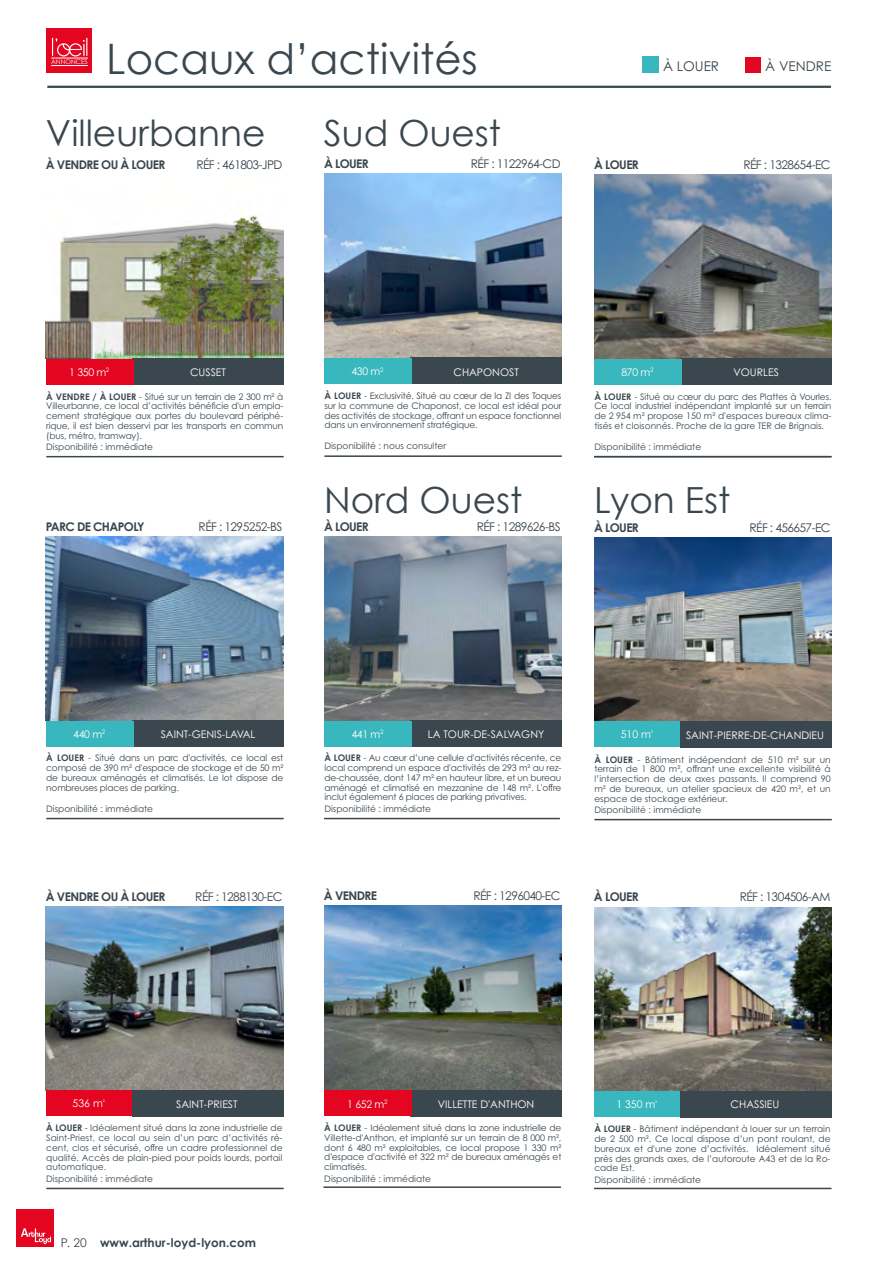
<style>
.page{position:relative;width:893px;height:1263px;background:#fff}
.page>*{position:absolute;margin:0;border:0;box-sizing:border-box;transform-origin:0 0}
.t1{font:42px "Century Gothic";color:#3b474f}
.t2{font:36px "Century Gothic";color:#3b474f}
.t3{font:13.5px "Century Gothic Pro";color:#3b474f}
.t4{font:12px "Century Gothic Pro";letter-spacing:-.05em;color:#3b474f}
.t5{font:700 12px "Century Gothic Pro";letter-spacing:-.05em;color:#3b474f}
.t6{font:700 12px "Century Gothic";color:#3b474f}
.t7{font:10.5px "Century Gothic Pro";color:#fff}
.t8{font:9px/9.8px "Century Gothic Pro";color:#3b474f;text-align:justify}
.t9{font:6.45px "Century Gothic";color:#fff}
.t10{font:6.15px "Century Gothic Pro";color:#fff}
.s1{font-family:"Century Gothic";font-weight:700}
.s2{font-weight:400}
</style>
<div class="page">
<div style="left:16px;top:1209px;width:38px;height:38px;background:#e40521"></div>
<svg style="left:21px;top:1228px;width:30px;height:16px"></svg>
<div style="left:46px;top:28px;width:46px;height:45px;background:#e40521"></div>
<svg style="left:52px;top:38px;width:35px;height:19px"></svg>
<hr style="left:51px;top:58px;width:37px;height:1px;background:#fff">
<hr style="left:51px;top:65px;width:37px;height:1px;background:#fff">
<hr style="left:47px;top:86px;width:784px;height:2px;background:#3b474f">
<div style="left:745px;top:57px;width:16px;height:16px;background:#e40521"></div>
<div style="left:642px;top:56px;width:17px;height:17px;background:#38b8be"></div>
<img style="left:46px;top:906px;width:237px;height:184px">
<div style="left:132px;top:1090px;width:151px;height:26px;background:#3b474f"></div>
<div style="left:46px;top:1090px;width:86px;height:26px;background:#e40521"></div>
<hr style="left:46px;top:1188px;width:238px;height:1px;background:#3b474f">
<img style="left:594px;top:537px;width:237px;height:184px">
<div style="left:680px;top:721px;width:151px;height:26px;background:#3b474f"></div>
<div style="left:594px;top:721px;width:86px;height:26px;background:#38b8be"></div>
<hr style="left:594px;top:819px;width:238px;height:1px;background:#3b474f">
<img style="left:46px;top:214px;width:237px;height:144px">
<div style="left:132px;top:358px;width:151px;height:26px;background:#3b474f"></div>
<hr style="left:46px;top:456px;width:238px;height:1px;background:#3b474f">
<div style="left:46px;top:359px;width:88px;height:26px;background:#e40521"></div>
<img style="left:324px;top:174px;width:237px;height:184px">
<div style="left:410px;top:358px;width:151px;height:26px;background:#3b474f"></div>
<hr style="left:324px;top:455px;width:238px;height:2px;background:#3b474f">
<div style="left:324px;top:358px;width:88px;height:26px;background:#38b8be"></div>
<img style="left:594px;top:174px;width:237px;height:184px">
<div style="left:680px;top:358px;width:151px;height:26px;background:#3b474f"></div>
<hr style="left:594px;top:456px;width:238px;height:1px;background:#3b474f">
<div style="left:594px;top:359px;width:88px;height:26px;background:#38b8be"></div>
<img style="left:46px;top:536px;width:237px;height:184px">
<div style="left:132px;top:720px;width:151px;height:26px;background:#3b474f"></div>
<hr style="left:46px;top:818px;width:238px;height:1px;background:#3b474f">
<div style="left:46px;top:720px;width:88px;height:26px;background:#38b8be"></div>
<hr style="left:324px;top:818px;width:236px;height:1px;background:#3b474f">
<img style="left:324px;top:536px;width:237px;height:184px">
<div style="left:410px;top:720px;width:151px;height:26px;background:#3b474f"></div>
<div style="left:324px;top:720px;width:88px;height:26px;background:#38b8be"></div>
<hr style="left:594px;top:1188px;width:237px;height:1px;background:#3b474f">
<img style="left:594px;top:907px;width:237px;height:184px">
<div style="left:680px;top:1091px;width:151px;height:26px;background:#3b474f"></div>
<div style="left:594px;top:1091px;width:86px;height:26px;background:#38b8be"></div>
<img style="left:324px;top:906px;width:237px;height:184px">
<div style="left:410px;top:1090px;width:151px;height:26px;background:#3b474f"></div>
<div style="left:324px;top:1090px;width:88px;height:26px;background:#e40521"></div>
<hr style="left:323px;top:1186px;width:238px;height:2px;background:#3b474f">
<p class="t9" style="left:51px;top:58px;width:38px">ANNONCES</p>
<h1 class="t1" style="left:106px;top:33px;width:373px">Locaux d’activités</h1>
<h2 class="t2" style="left:46px;top:111px;width:221px">Villeurbanne</h2>
<h3 class="t5" style="left:46px;top:157px;width:121px">À VENDRE OU À LOUER</h3>
<h3 class="t4" style="left:196px;top:157px;width:88px">RÉF : 461803-JPD</h3>
<h2 class="t2" style="left:324px;top:111px;width:179px">Sud Ouest</h2>
<h3 class="t5" style="left:324px;top:156px;width:46px">À LOUER</h3>
<h3 class="t4" style="left:471px;top:157px;width:91px">RÉF : 1122964-CD</h3>
<h3 class="t3" style="left:663px;top:57px;width:57px">À LOUER</h3>
<h3 class="t3" style="left:765px;top:57px;width:67px">À VENDRE</h3>
<h3 class="t5" style="left:594px;top:157px;width:46px">À LOUER</h3>
<h3 class="t4" style="left:743px;top:157px;width:89px">RÉF : 1328654-EC</h3>
<p class="t10" style="left:106px;top:366px;width:5px">2</p>
<p class="t7" style="left:69px;top:366px;width:39px">1 350 m</p>
<p class="t7" style="left:190px;top:366px;width:37px">CUSSET</p>
<p class="t7" style="left:351px;top:365px;width:34px">430 m<sup>2</sup></p>
<p class="t7" style="left:453px;top:366px;width:67px">CHAPONOST</p>
<p class="t10" style="left:650px;top:366px;width:5px">2</p>
<p class="t7" style="left:621px;top:366px;width:30px">870 m</p>
<p class="t7" style="left:733px;top:366px;width:47px">VOURLES</p>
<p class="t8" style="left:46px;top:391px;width:239px"><span class="s1">À VENDRE / À LOUER</span> - Situé sur un terrain de 2 300 m² à Villeurbanne, ce local d’activités bénéficie d'un empla&shy;cement stratégique aux portes du boulevard périphé&shy;rique, il est bien desservi par les transports en commun (bus, métro, tramway).</p>
<p class="t8" style="left:46px;top:442px;width:108px">Disponibilité : immédiate</p>
<p class="t8" style="left:324px;top:391px;width:239px"><span class="s1">À LOUER</span> - Exclusivité. Situé au cœur de la ZI des Toques sur la commune de Chaponost, ce local est idéal pour des activités de stockage, offrant un espace fonctionnel dans un environnement stratégique.</p>
<p class="t8" style="left:324px;top:440px;width:123px">Disponibilité : nous consulter</p>
<p class="t8" style="left:594px;top:391px;width:239px"><span class="s1">À LOUER</span> - Situé au cœur du parc des Plattes à Vourles.<br>Ce local industriel indépendant implanté sur un terrain de 2 954 m² propose 150 m² d'espaces bureaux clima&shy;tisés et cloisonnés. Proche de la gare TER de Brignais.</p>
<p class="t8" style="left:594px;top:442px;width:108px">Disponibilité : immédiate</p>
<h3 class="t5" style="left:46px;top:519px;width:100px">PARC DE CHAPOLY</h3>
<h3 class="t4" style="left:199px;top:519px;width:85px">RÉF : 1295252-BS</h3>
<h2 class="t2" style="left:324px;top:478px;width:200px">Nord Ouest</h2>
<h3 class="t5" style="left:324px;top:519px;width:46px">À LOUER</h3>
<h3 class="t4" style="left:477px;top:519px;width:85px">RÉF : 1289626-BS</h3>
<h2 class="t2" style="left:594px;top:478px;width:138px">Lyon Est</h2>
<h3 class="t5" style="left:594px;top:520px;width:46px">À LOUER</h3>
<h3 class="t4" style="left:749px;top:520px;width:83px">RÉF : 456657-EC</h3>
<p class="t10" style="left:102px;top:728px;width:5px">2</p>
<p class="t7" style="left:73px;top:728px;width:30px">440 m</p>
<p class="t7" style="left:161px;top:728px;width:96px">SAINT-GENIS-LAVAL</p>
<p class="t10" style="left:380px;top:728px;width:5px">2</p>
<p class="t7" style="left:351px;top:728px;width:30px">441 m</p>
<p class="t7" style="left:428px;top:728px;width:118px">LA TOUR-DE-SALVAGNY</p>
<p class="t7" style="left:621px;top:728px;width:34px">510 m<sup>²</sup></p>
<p class="t7" style="left:686px;top:728px;width:140px">SAINT-PIERRE-DE-CHANDIEU</p>
<p class="t8" style="left:46px;top:753px;width:239px"><span class="s1">À LOUER</span> - Situé dans un parc d'activités, ce local est composé de 390 m² d'espace de stockage et de 50 m² de bureaux aménagés et climatisés. Le lot dispose de nombreuses places de parking.</p>
<p class="t8" style="left:46px;top:804px;width:108px">Disponibilité : immédiate</p>
<p class="t8" style="left:324px;top:753px;width:239px"><span class="s1">À LOUER</span> - Au cœur d’une cellule d'activités récente, ce local comprend un espace d'activités de 293 m² au rez&shy;de-chaussée, dont 147 m² en hauteur libre, et un bureau aménagé et climatisé en mezzanine de 148 m². L'offre inclut également 6 places de parking privatives.</p>
<p class="t8" style="left:324px;top:804px;width:108px">Disponibilité : immédiate</p>
<p class="t8" style="left:594px;top:754px;width:238px"><span class="s1">À LOUER</span> - Bâtiment indépendant de 510 m² sur un terrain de 1 800 m², offrant une excellente visibilité à l’intersection de deux axes passants. Il comprend 90 m² de bureaux, un atelier spacieux de 420 m², et un espace de stockage extérieur.</p>
<p class="t8" style="left:594px;top:805px;width:108px">Disponibilité : immédiate</p>
<h3 class="t5" style="left:46px;top:889px;width:121px">À VENDRE OU À LOUER</h3>
<h3 class="t4" style="left:195px;top:889px;width:89px">RÉF : 1288130-EC</h3>
<h3 class="t5" style="left:324px;top:888px;width:55px">À VENDRE</h3>
<h3 class="t4" style="left:473px;top:889px;width:89px">RÉF : 1296040-EC</h3>
<h3 class="t5" style="left:594px;top:890px;width:46px">À LOUER</h3>
<h3 class="t4" style="left:740px;top:890px;width:92px">RÉF : 1304506-AM</h3>
<p class="t7" style="left:73px;top:1097px;width:34px">536 m<sup>²</sup></p>
<p class="t7" style="left:176px;top:1097px;width:63px">SAINT-PRIEST</p>
<p class="t7" style="left:347px;top:1097px;width:42px">1 652 m<sup>2</sup></p>
<p class="t7" style="left:438px;top:1098px;width:98px">VILLETTE D'ANTHON</p>
<p class="t7" style="left:616px;top:1098px;width:42px">1 350 m<sup>²</sup></p>
<p class="t7" style="left:731px;top:1098px;width:50px">CHASSIEU</p>
<p class="t8" style="left:46px;top:1123px;width:238px"><span class="s1">À LOUER</span> - Idéalement situé dans la zone industrielle de Saint-Priest, ce local au sein d’un parc d’activités ré&shy;cent, clos et sécurisé, offre un cadre professionnel de qualité. Accès de plain-pied pour poids lourds, portail automatique.</p>
<p class="t8" style="left:324px;top:1123px;width:239px"><span class="s1">À LOUER</span> - Idéalement situé dans la zone industrielle de Villette-d'Anthon, et implanté sur un terrain de 8 000 m², dont 6 480 m² exploitables, ce local propose 1 330 m² d'espace d'activité et 322 m² de bureaux aménagés et climatisés.</p>
<p class="t8" style="left:594px;top:1124px;width:238px"><span class="s1">À LOUER</span> - Bâtiment indépendant à louer sur un terrain de 2 500 m². Ce local dispose d’un pont roulant, de bureaux et d'une zone d’activités. Idéalement situé près des grands axes, de l’autoroute A43 et de la Ro&shy;cade Est.</p>
<p class="t8" style="left:46px;top:1174px;width:108px">Disponibilité : immédiate</p>
<p class="t8" style="left:324px;top:1173px;width:108px">Disponibilité : immédiate</p>
<p class="t8" style="left:594px;top:1174px;width:108px">Disponibilité : immédiate</p>
<h3 class="t6" style="left:61px;top:1235px;width:197px"><span class="s2">P. 20</span> www.arthur-loyd-lyon.com</h3>
</div>
